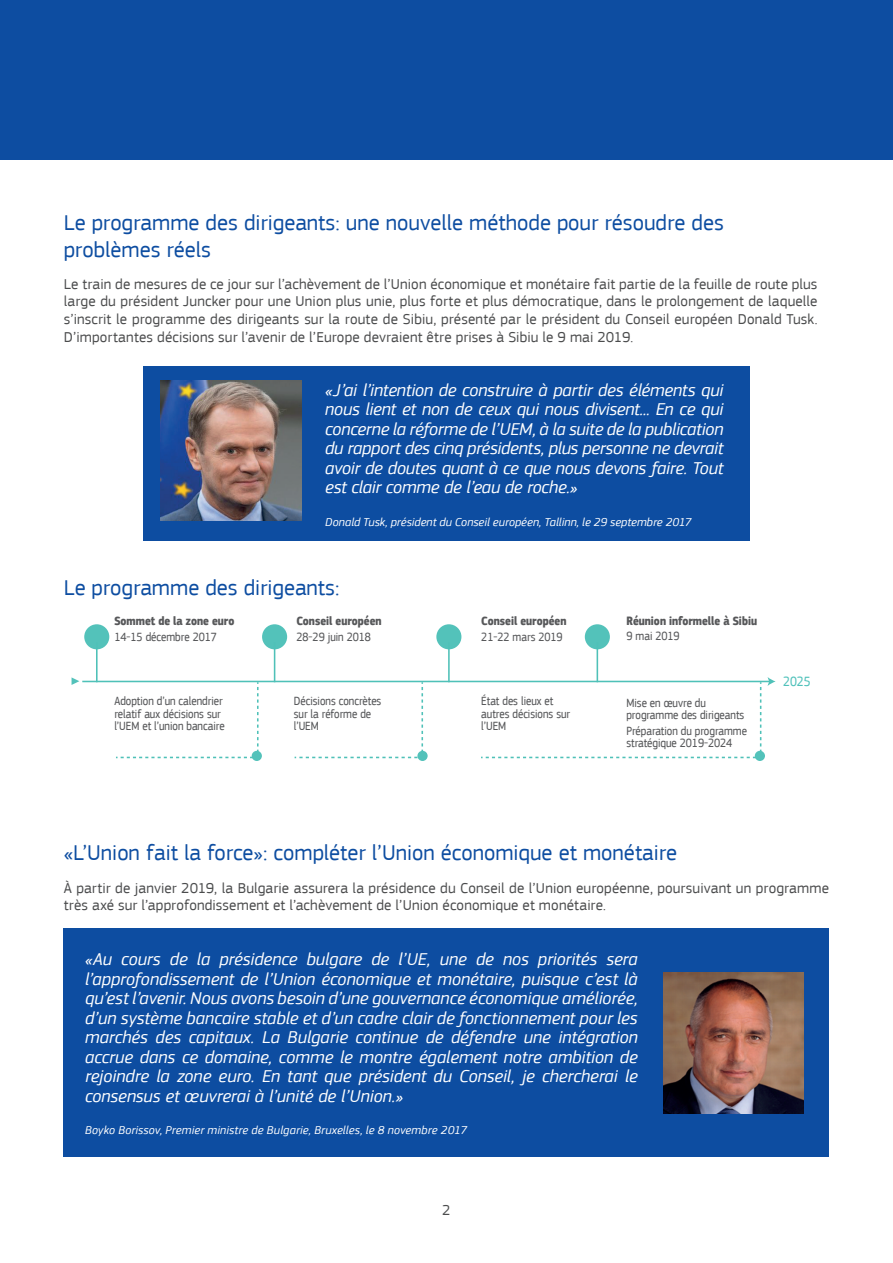
<style>
.page{position:relative;width:893px;height:1263px;background:#fff}
.page>*{position:absolute;margin:0;border:0;box-sizing:border-box;transform-origin:0 0}
.t1{font:22.5px/27px "EC Square Sans Pro";color:#0d4da1}
.t2{font:italic 18px/19.5px "EC Square Sans Pro";letter-spacing:-.01em;color:#fff;text-align:justify}
.t3{font:15px/17.5px "EC Square Sans Pro";letter-spacing:.01em;color:#4b4c4d;text-align:justify}
.t4{font:14.1px "EC Square Sans Cond Pro";color:#4fc1ba}
.t5{font:12.6px/12.6px "EC Square Sans Cond Pro";color:#57585a}
.t6{font:700 12.6px "EC Square Sans Cond Pro";color:#57585a}
.t7{font:italic 12px "EC Square Sans Pro";letter-spacing:.005em;color:#fff}
</style>
<div class="page">
<div style="left:143px;top:367px;width:607px;height:174px;background:#0d4da1"></div>
<div style="left:64px;top:929px;width:765px;height:228px;background:#0d4da1"></div>
<img style="left:161px;top:381px;width:140px;height:140px">
<hr style="left:82px;top:681px;width:688px;height:1px;background:#4fc1b8">
<svg style="left:72px;top:677px;width:7px;height:8px"></svg>
<div style="left:84px;top:624px;width:25px;height:25px;background:#53c2ba;border-radius:50%"></div>
<hr style="left:96px;top:642px;width:2px;height:40px;background:#4fc1b8">
<div style="left:262px;top:624px;width:25px;height:25px;background:#53c2ba;border-radius:50%"></div>
<hr style="left:274px;top:642px;width:1px;height:40px;background:#4fc1b8">
<div style="left:436px;top:624px;width:25px;height:25px;background:#53c2ba;border-radius:50%"></div>
<hr style="left:448px;top:642px;width:2px;height:40px;background:#4fc1b8">
<div style="left:585px;top:624px;width:25px;height:25px;background:#53c2ba;border-radius:50%"></div>
<hr style="left:597px;top:642px;width:1px;height:40px;background:#4fc1b8">
<svg style="left:116px;top:682px;width:143px;height:77px"></svg>
<svg style="left:295px;top:682px;width:129px;height:77px"></svg>
<svg style="left:481px;top:677px;width:295px;height:82px"></svg>
<div style="left:252px;top:751px;width:10px;height:10px;background:#53c2ba;border-radius:50%"></div>
<div style="left:417px;top:751px;width:11px;height:10px;background:#53c2ba;border-radius:50%"></div>
<div style="left:755px;top:751px;width:10px;height:10px;background:#53c2ba;border-radius:50%"></div>
<img style="left:663px;top:973px;width:141px;height:140px">
<div style="left:0;top:0;width:893px;height:160px;background:#0d4da1"></div>
<p class="t1" style="left:64px;top:209px;width:662px">Le programme des dirigeants: une nouvelle méthode pour résoudre des problèmes réels</p>
<p class="t3" style="left:64px;top:275px;width:755px">Le train de mesures de ce jour sur l’achèvement de l’Union économique et monétaire fait partie de la feuille de route plus large du président Juncker pour une Union plus unie, plus forte et plus démocratique, dans le prolongement de laquelle s’inscrit le programme des dirigeants sur la route de Sibiu, présenté par le président du Conseil européen Donald Tusk.<br>D’importantes décisions sur l’avenir de l’Europe devraient être prises à Sibiu le 9 mai 2019.</p>
<p class="t2" style="left:325px;top:380px;width:400px">«J’ai l’intention de construire à partir des éléments qui nous lient et non de ceux qui nous divisent... En ce qui concerne la réforme de l’UEM, à la suite de la publication du rapport des cinq présidents, plus personne ne devrait avoir de doutes quant à ce que nous devons faire. Tout est clair comme de l’eau de roche.»</p>
<p class="t7" style="left:325px;top:515px;width:368px">Donald Tusk, président du Conseil européen, Tallinn, le 29 septembre 2017</p>
<p class="t1" style="left:64px;top:574px;width:277px">Le programme des dirigeants:</p>
<p class="t6" style="left:114px;top:613px;width:121px">Sommet de la zone euro</p>
<p class="t5" style="left:114px;top:630px;width:104px">14-15 décembre 2017</p>
<p class="t6" style="left:296px;top:613px;width:87px">Conseil européen</p>
<p class="t5" style="left:296px;top:630px;width:76px">28-29 juin 2018</p>
<p class="t6" style="left:481px;top:613px;width:87px">Conseil européen</p>
<p class="t5" style="left:481px;top:630px;width:83px">21-22 mars 2019</p>
<p class="t6" style="left:626px;top:612px;width:132px">Réunion informelle à Sibiu</p>
<p class="t5" style="left:626px;top:630px;width:55px">9 mai 2019</p>
<p class="t4" style="left:783px;top:674px;width:29px">2025</p>
<p class="t5" style="left:114px;top:695px;width:112px">Adoption d’un calendrier relatif aux décisions sur l’UEM et l’union bancaire</p>
<p class="t5" style="left:294px;top:695px;width:89px">Décisions concrètes sur la réforme de l’UEM</p>
<p class="t5" style="left:481px;top:695px;width:90px">État des lieux et autres décisions sur l’UEM</p>
<p class="t5" style="left:626px;top:696px;width:119px">Mise en œuvre du programme des dirigeants</p>
<p class="t5" style="left:626px;top:724px;width:122px">Préparation du programme stratégique 2019-2024</p>
<p class="t1" style="left:64px;top:839px;width:615px">«L’Union fait la force»: compléter l’Union économique et monétaire</p>
<p class="t3" style="left:64px;top:879px;width:767px">À partir de janvier 2019, la Bulgarie assurera la présidence du Conseil de l’Union européenne, poursuivant un programme très axé sur l’approfondissement et l’achèvement de l’Union économique et monétaire.</p>
<p class="t2" style="left:85px;top:950px;width:554px">«Au cours de la présidence bulgare de l’UE, une de nos priorités sera l’approfondissement de l’Union économique et monétaire, puisque c’est là qu’est l’avenir. Nous avons besoin d’une gouvernance économique améliorée, d’un système bancaire stable et d’un cadre clair de fonctionnement pour les marchés des capitaux. La Bulgarie continue de défendre une intégration accrue dans ce domaine, comme le montre également notre ambition de rejoindre la zone euro. En tant que président du Conseil, je chercherai le consensus et œuvrerai à l’unité de l’Union.»</p>
<p class="t7" style="left:85px;top:1123px;width:383px">Boyko Borissov, Premier ministre de Bulgarie, Bruxelles, le 8 novembre 2017</p>
<p class="t3" style="left:442px;top:1201px;width:10px">2</p>
</div>
